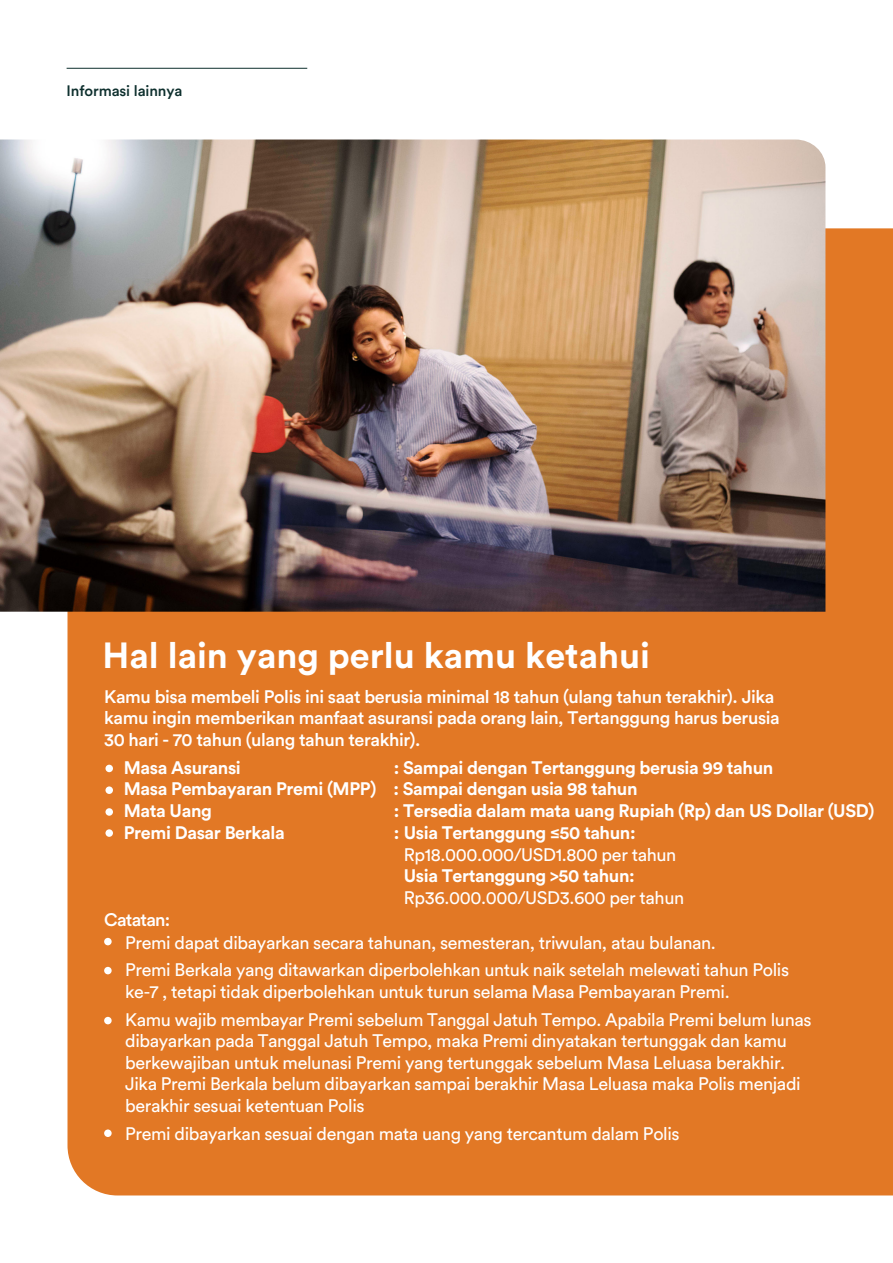
<style>
.page{position:relative;width:893px;height:1263px;background:#fff}
.page>*{position:absolute;margin:0;border:0;box-sizing:border-box;transform-origin:0 0}
.t1{font:700 36px "FWD Circular";color:#fff}
.t2{font:18px/21.6px "FWD Circular";letter-spacing:-.02em;color:#fff}
.t3{font:700 18px/21.6px "FWD Circular";letter-spacing:-.02em;color:#fff}
.t4{font:500 18px/21.6px "FWD Circular";letter-spacing:-.02em;color:#fff}
.t5{font:500 18px "FWD Circular";letter-spacing:-.04em;color:#fff}
.t6{font:500 15px "FWD Circular";letter-spacing:-.005em;color:#0d2f2d}
</style>
<div class="page">
<div style="left:68px;top:228px;width:825px;height:967px;background:#e27825"></div>
<img style="left:0;top:140px;width:825px;height:472px">
<hr style="left:67px;top:68px;width:240px;height:1px;background:#0d2f2d">
<div style="left:105px;top:765px;width:8px;height:7px;background:#fff;border-radius:50%"></div>
<div style="left:105px;top:808px;width:8px;height:8px;background:#fff;border-radius:50%"></div>
<div style="left:105px;top:829px;width:8px;height:8px;background:#fff;border-radius:50%"></div>
<div style="left:105px;top:786px;width:8px;height:8px;background:#fff;border-radius:50%"></div>
<div style="left:104px;top:938px;width:8px;height:7px;background:#fff;border-radius:50%"></div>
<div style="left:104px;top:1017px;width:8px;height:7px;background:#fff;border-radius:50%"></div>
<div style="left:104px;top:967px;width:8px;height:7px;background:#fff;border-radius:50%"></div>
<div style="left:104px;top:1129px;width:8px;height:8px;background:#fff;border-radius:50%"></div>
<p class="t6" style="left:67px;top:80px;width:117px">Informasi lainnya</p>
<h1 class="t1" style="left:103px;top:631px;width:549px">Hal lain yang perlu kamu ketahui</h1>
<p class="t4" style="left:104px;top:685px;width:677px">Kamu bisa membeli Polis ini saat berusia minimal 18 tahun (ulang tahun terakhir). Jika kamu ingin memberikan manfaat asuransi pada orang lain, Tertanggung harus berusia<br>30 hari - 70 tahun (ulang tahun terakhir).</p>
<p class="t3" style="left:124px;top:756px;width:119px">Masa Asuransi</p>
<p class="t3" style="left:124px;top:756px;width:651px;text-indent:270px">: Sampai dengan Tertanggung berusia 99 tahun<br>Masa Pembayaran Premi (MPP) : Sampai dengan usia 98 tahun<br>Mata Uang</p>
<p class="t3" style="left:394px;top:799px;width:482px">: Tersedia dalam mata uang Rupiah (Rp) dan US Dollar (USD)</p>
<p class="t3" style="left:124px;top:821px;width:163px">Premi Dasar Berkala</p>
<p class="t3" style="left:394px;top:821px;width:243px">: Usia Tertanggung ≤50 tahun:</p>
<p class="t2" style="left:404px;top:843px;width:274px">Rp18.000.000/USD1.800 per tahun</p>
<p class="t3" style="left:404px;top:864px;width:233px">Usia Tertanggung &gt;50 tahun:</p>
<p class="t2" style="left:404px;top:886px;width:282px">Rp36.000.000/USD3.600 per tahun</p>
<p class="t5" style="left:104px;top:907px;width:68px">Catatan:</p>
<p class="t2" style="left:125px;top:928px;width:665px;line-height:27.6px">Premi dapat dibayarkan secara tahunan, semesteran, triwulan, atau bulanan.<br>Premi Berkala yang ditawarkan diperbolehkan untuk naik setelah melewati tahun Polis</p>
<p class="t2" style="left:125px;top:977px;width:688px;line-height:27.6px">ke-7 , tetapi tidak diperbolehkan untuk turun selama Masa Pembayaran Premi.<br>Kamu wajib membayar Premi sebelum Tanggal Jatuh Tempo. Apabila Premi belum lunas</p>
<p class="t2" style="left:125px;top:1029px;width:677px">dibayarkan pada Tanggal Jatuh Tempo, maka Premi dinyatakan tertunggak dan kamu berkewajiban untuk melunasi Premi yang tertunggak sebelum Masa Leluasa berakhir.<br>Jika Premi Berkala belum dibayarkan sampai berakhir Masa Leluasa maka Polis menjadi berakhir sesuai ketentuan Polis</p>
<p class="t2" style="left:125px;top:1122px;width:556px">Premi dibayarkan sesuai dengan mata uang yang tercantum dalam Polis</p>
</div>
